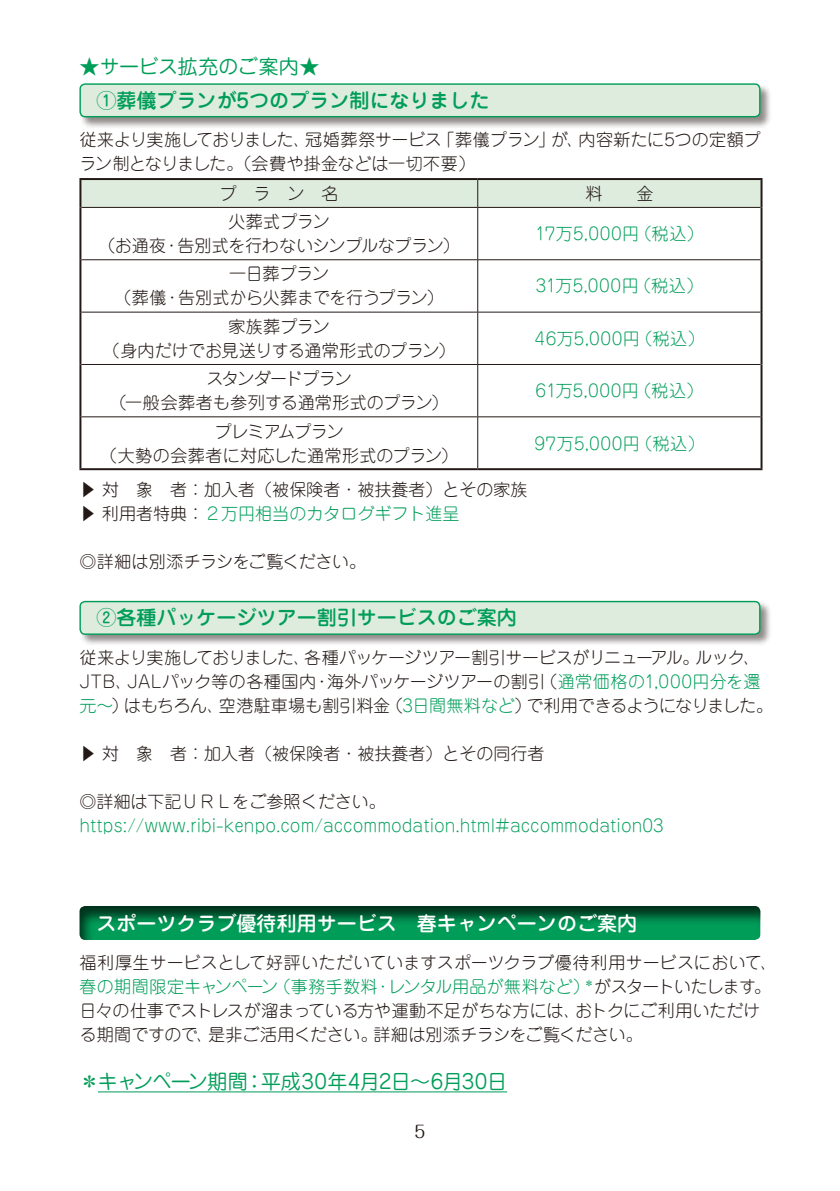
<style>
.page{position:relative;width:840px;height:1191px;background:#fff}
.page>*{position:absolute;margin:0;border:0;box-sizing:border-box;transform-origin:0 0}
.t1{font:500 20px "Jun 34 Pro";color:#009d59}
.t2{font:20px "Jun 201 Pro";letter-spacing:-.02em;color:#009d59}
.t3{font:500 20px "Jun 34 Pro";color:#fff}
.t4{font:300 17px/24px "Jun 101 Pro";letter-spacing:-.005em;color:#221815;text-align:center}
.t5{font:300 17px "Jun 101 Pro";color:#009d59}
.t6{font:300 17px "Jun 101 Pro";letter-spacing:.03em;color:#009d59}
.t7{font:300 17px "Jun 101 Pro";letter-spacing:.02em;color:#009d59}
.t8{font:300 17px "Jun 101 Pro";letter-spacing:.025em;color:#009d59}
.t9{font:17px "Maru Fo Pro";color:#221815}
.s1{color:#009d59}
</style>
<div class="page">
<hr style="left:98px;top:1091px;width:409px;height:1px;background:#009d59">
<hr style="left:79px;top:178px;width:398px;height:2px;background:#221815">
<hr style="left:79px;top:180px;width:2px;height:27px;background:#221815">
<hr style="left:477px;top:178px;width:285px;height:2px;background:#221815">
<hr style="left:760px;top:180px;width:2px;height:27px;background:#221815">
<hr style="left:79px;top:207px;width:2px;height:53px;background:#221815">
<hr style="left:760px;top:207px;width:2px;height:53px;background:#221815">
<hr style="left:79px;top:260px;width:2px;height:52px;background:#221815">
<hr style="left:760px;top:260px;width:2px;height:52px;background:#221815">
<hr style="left:79px;top:312px;width:2px;height:52px;background:#221815">
<hr style="left:760px;top:312px;width:2px;height:52px;background:#221815">
<hr style="left:79px;top:364px;width:2px;height:53px;background:#221815">
<hr style="left:760px;top:364px;width:2px;height:53px;background:#221815">
<hr style="left:79px;top:417px;width:2px;height:51px;background:#221815">
<hr style="left:760px;top:417px;width:2px;height:51px;background:#221815">
<hr style="left:79px;top:468px;width:398px;height:2px;background:#221815">
<hr style="left:477px;top:468px;width:285px;height:2px;background:#221815">
<svg style="left:81px;top:179px;width:680px;height:28px;background:#d5e1d4"></svg>
<hr style="left:81px;top:207px;width:396px;height:1px;background:#221815">
<hr style="left:477px;top:207px;width:283px;height:1px;background:#221815">
<hr style="left:477px;top:208px;width:1px;height:51px;background:#221815">
<hr style="left:81px;top:259px;width:396px;height:1px;background:#221815">
<hr style="left:477px;top:259px;width:283px;height:1px;background:#221815">
<hr style="left:477px;top:260px;width:1px;height:52px;background:#221815">
<hr style="left:81px;top:312px;width:396px;height:1px;background:#221815">
<hr style="left:477px;top:312px;width:283px;height:1px;background:#221815">
<hr style="left:477px;top:312px;width:1px;height:52px;background:#221815">
<hr style="left:81px;top:364px;width:396px;height:1px;background:#221815">
<hr style="left:477px;top:364px;width:283px;height:1px;background:#221815">
<hr style="left:477px;top:365px;width:1px;height:51px;background:#221815">
<hr style="left:81px;top:416px;width:396px;height:1px;background:#221815">
<hr style="left:477px;top:416px;width:283px;height:1px;background:#221815">
<hr style="left:477px;top:417px;width:1px;height:51px;background:#221815">
<div style="left:79px;top:83px;width:692px;height:46px;background:#221815;opacity:.5"></div>
<div style="left:80px;top:84px;width:679px;height:33px;background:#deecde;border-radius:5px"></div>
<div style="left:79px;top:83px;width:681px;height:34px;border:1px solid #009d59;border-radius:5px"></div>
<div style="left:79px;top:600px;width:692px;height:46px;background:#221815;opacity:.5"></div>
<div style="left:80px;top:601px;width:679px;height:33px;background:#deecde;border-radius:5px"></div>
<div style="left:79px;top:601px;width:681px;height:34px;border:1px solid #009d59;border-radius:5px"></div>
<div style="left:79px;top:902px;width:684px;height:38px;background:#221815;opacity:.75"></div>
<p class="t2" style="left:79px;top:51px;width:241px">★サービス拡充のご案内★</p>
<p class="t1" style="left:96px;top:85px;width:394px">①葬儀プランが5つのプラン制になりました</p>
<p class="t4" style="left:79px;top:126px;width:682px;text-align:left">従来より実施しておりました、冠婚葬祭サービス「葬儀プラン」が、内容新たに5つの定額プラン制となりました。（会費や掛金などは一切不要）</p>
<p class="t4" style="left:219px;top:179px;width:121px">プ　ラ　ン　名</p>
<p class="t4" style="left:585px;top:179px;width:69px">料　　金</p>
<p class="t4" style="left:98px;top:208px;width:362px">火葬式プラン<br>（お通夜・告別式を行わないシンプルなプラン）</p>
<p class="t6" style="left:535px;top:220px;width:170px">17万5,000円（税込）</p>
<p class="t4" style="left:114px;top:260px;width:330px">一日葬プラン<br>（葬儀・告別式から火葬までを行うプラン）</p>
<p class="t4" style="left:103px;top:312px;width:354px">家族葬プラン<br>（身内だけでお見送りする通常形式のプラン）</p>
<p class="t4" style="left:110px;top:365px;width:340px">スタンダードプラン<br>（一般会葬者も参列する通常形式のプラン）</p>
<p class="t4" style="left:100px;top:417px;width:359px">プレミアムプラン<br>（大勢の会葬者に対応した通常形式のプラン）</p>
<p class="t4" style="left:79px;top:475px;width:449px;text-align:left">▶ 対　象　者：加入者（被保険者・被扶養者）とその家族▶ 利用者特典：<span class="s1">２万円相当のカタログギフト進呈</span></p>
<p class="t4" style="left:79px;top:547px;width:288px">◎詳細は別添チラシをご覧ください。</p>
<p class="t7" style="left:535px;top:272px;width:169px">31万5,000円（税込）</p>
<p class="t8" style="left:534px;top:325px;width:171px">46万5,000円（税込）</p>
<p class="t7" style="left:535px;top:377px;width:169px">61万5,000円（税込）</p>
<p class="t6" style="left:534px;top:429px;width:172px">97万5,000円（税込）</p>
<p class="t1" style="left:96px;top:602px;width:421px">②各種パッケージツアー割引サービスのご案内</p>
<p class="t4" style="left:79px;top:643px;width:694px;text-align:left">従来より実施しておりました、各種パッケージツアー割引サービスがリニューアル。ルック、<br>JTB、JALパック等の各種国内・海外パッケージツアーの割引（<span class="s1">通常価格の1,000円分を還元～</span>）はもちろん、空港駐車場も割引料金（<span class="s1">3日間無料など</span>）で利用できるようになりました。</p>
<p class="t4" style="left:79px;top:739px;width:466px">▶ 対　象　者：加入者（被保険者・被扶養者）とその同行者</p>
<p class="t4" style="left:79px;top:787px;width:308px">◎詳細は下記ＵＲＬをご参照ください。</p>
<p class="t5" style="left:79px;top:812px;width:585px">https://www.ribi-kenpo.com/accommodation.html#accommodation03</p>
<p class="t3" style="left:96px;top:907px;width:541px">スポーツクラブ優待利用サービス　春キャンペーンのご案内</p>
<p class="t4" style="left:79px;top:948px;width:699px;text-align:left">福利厚生サービスとして好評いただいていますスポーツクラブ優待利用サービスにおいて、<span class="s1">春の期間限定キャンペーン（事務手数料・レンタル用品が無料など）</span><sup>＊</sup>がスタートいたします。日々の仕事でストレスが溜まっている方や運動不足がちな方には、おトクにご利用いただける期間ですので、是非ご活用ください。詳細は別添チラシをご覧ください。</p>
<p class="t2" style="left:79px;top:1065px;width:429px">＊キャンペーン期間：平成30年4月2日～6月30日</p>
<p class="t9" style="left:414px;top:1118px;width:13px">5</p>
</div>
